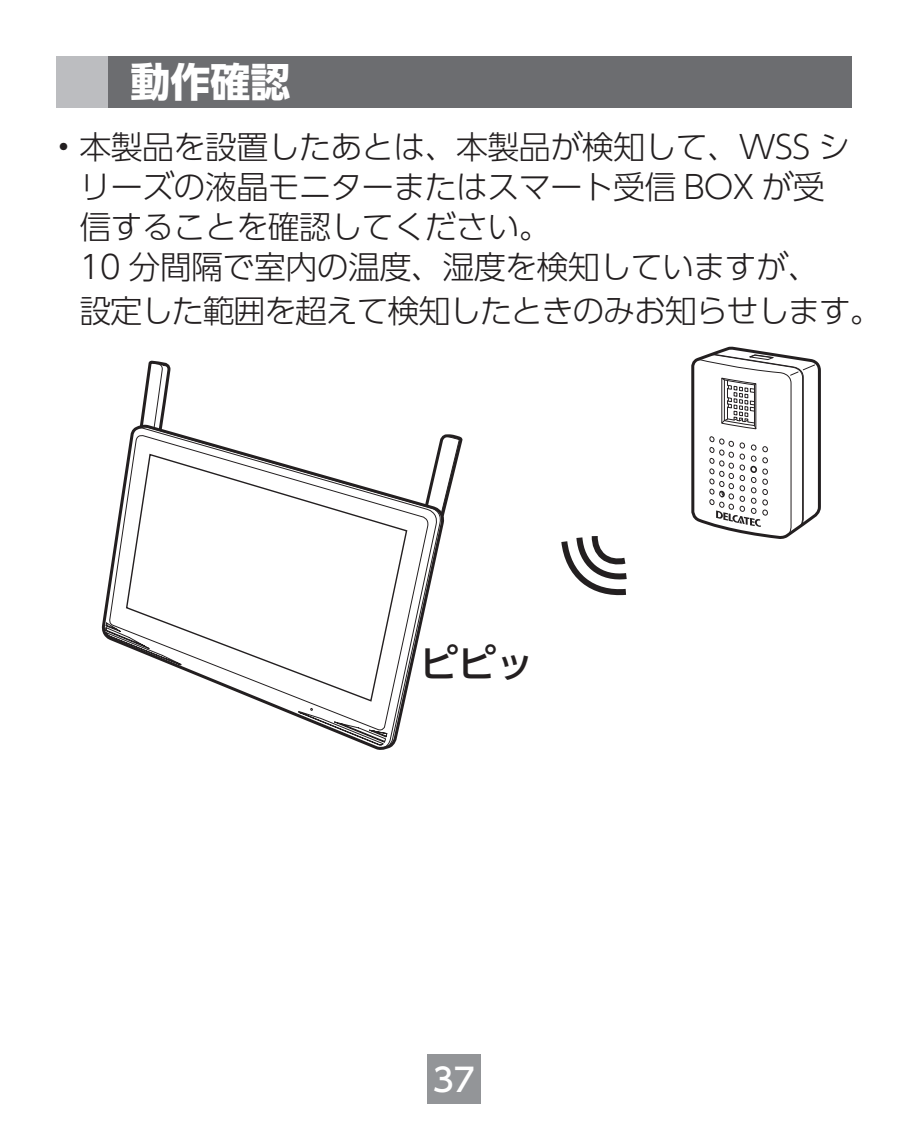
<style>
.page{position:relative;width:908px;height:1134px;background:#fff}
.page>*{position:absolute;margin:0;border:0;box-sizing:border-box;transform-origin:0 0}
.t1{font:700 40px "UD Shin Go Pro";color:#fff}
.t2{font:500 38px "UD Shin Go Pro";color:#231f20}
.t3{font:300 32px/40px "UD Shin Go Pro";letter-spacing:-.02em;color:#231f20}
.t4{font:300 32px "UD Shin Go Pro";letter-spacing:-.04em;color:#231f20}
.t5{font:500 32px "UD Shin Go Pro";color:#fff}
</style>
<div class="page">
<svg style="left:427px;top:1054px;width:53px;height:1px"></svg>
<div style="left:427px;top:1055px;width:53px;height:49px;background:#939598"></div>
<div style="left:57px;top:57px;width:51px;height:51px;background:#bcbdc0"></div>
<div style="left:108px;top:57px;width:742px;height:51px;background:#6c6d70"></div>
<svg style="left:101px;top:426px;width:344px;height:324px"></svg>
<svg style="left:422px;top:433px;width:40px;height:86px"></svg>
<svg style="left:138px;top:360px;width:34px;height:73px"></svg>
<svg style="left:297px;top:708px;width:90px;height:38px"></svg>
<svg style="left:105px;top:622px;width:77px;height:44px"></svg>
<svg style="left:561px;top:536px;width:66px;height:60px"></svg>
<svg style="left:691px;top:346px;width:130px;height:193px"></svg>
<p class="t1" style="left:130px;top:50px;width:162px">動作確認</p>
<p class="t3" style="left:79px;top:125px;width:771px;text-indent:-23px">• 本製品を設置したあとは、本製品が検知して、WSS シリーズの液晶モニターまたはスマート受信 BOX が受信することを確認してください。<br>10 分間隔で室内の温度、湿度を検知していますが、</p>
<p class="t4" style="left:79px;top:285px;width:803px">設定した範囲を超えて検知したときのみお知らせします。</p>
<p class="t2" style="left:419px;top:633px;width:116px">ピピッ</p>
<p class="t5" style="left:432px;top:1053px;width:44px">37</p>
</div>
